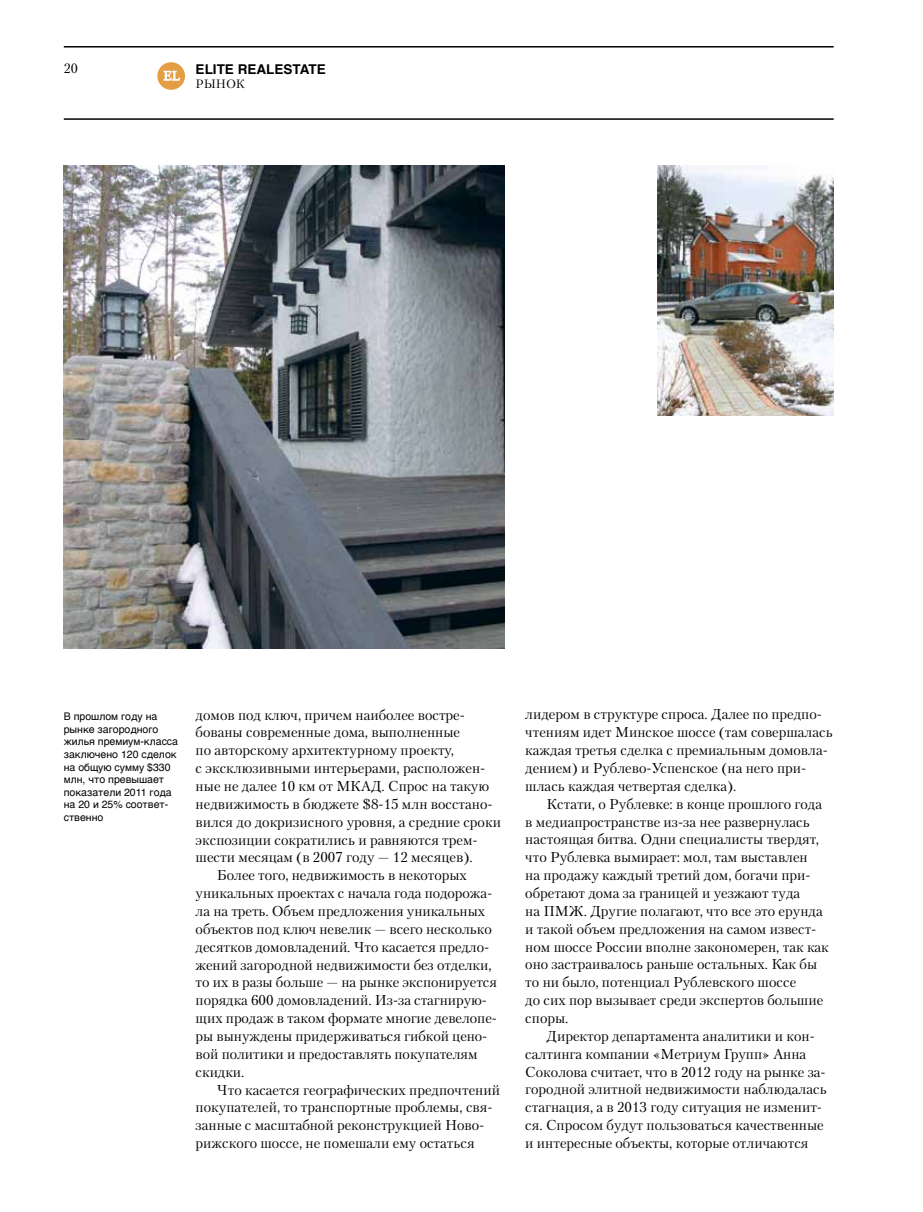
<style>
.page{position:relative;width:923px;height:1212px;background:#fff}
.page>*{position:absolute;margin:0;border:0;box-sizing:border-box;transform-origin:0 0}
.t1{font:14.25px/17.9px "Petersburg TF";color:#000}
.t2{font:700 13.5px "Helvetica TF";color:#000}
.t3{font:13.5px "Petersburg TF";color:#000}
.t4{font:12.6px "Petersburg TF";color:#fff}
.t5{font:12px "Petersburg TF";color:#000}
.t6{font:10.5px/12.6px "Helvetica TF";color:#000}
</style>
<div class="page">
<hr style="left:64px;top:118px;width:769px;height:2px;background:#000">
<hr style="left:64px;top:46px;width:769px;height:2px;background:#000">
<div style="left:157px;top:62px;width:28px;height:28px;background:#e49e46;border-radius:50%"></div>
<svg style="left:164px;top:71px;width:16px;height:9px"></svg>
<img style="left:64px;top:166px;width:440px;height:482px">
<img style="left:657px;top:166px;width:176px;height:250px">
<p class="t3" style="left:64px;top:60px;width:16px">20</p>
<p class="t2" style="left:196px;top:58px;width:132px">ELITE REALESTATE</p>
<p class="t5" style="left:196px;top:77px;width:51px">Рынок</p>
<p class="t4" style="left:163px;top:68px;width:18px">EL</p>
<p class="t6" style="left:64px;top:710px;width:116px">В прошлом году на рынке загородного жилья премиум-класса заключено 120 сделок на общую сумму $330 млн, что превышает показатели 2011 года на 20 и 25% соответ&shy;ственно</p>
<p class="t1" style="left:196px;top:705px;width:271px">домов под ключ, причем наиболее востре-</p>
<p class="t1" style="left:196px;top:723px;width:266px">бованы современные дома, выполненные</p>
<p class="t1" style="left:196px;top:741px;width:260px">по авторскому архитектурному проекту,</p>
<p class="t1" style="left:196px;top:759px;width:291px">с эксклюзивными интерьерами, расположен-</p>
<p class="t1" style="left:196px;top:777px;width:295px">ные не далее 10 км от МКАД. Спрос на такую</p>
<p class="t1" style="left:196px;top:795px;width:298px">недвижимость в бюджете $8-15 млн восстано-</p>
<p class="t1" style="left:196px;top:812px;width:307px">вился до докризисного уровня, а средние сроки</p>
<p class="t1" style="left:196px;top:830px;width:282px">экспозиции сократились и равняются трем-</p>
<p class="t1" style="left:196px;top:848px;width:278px">шести месяцам (в 2007 году — 12 месяцев).</p>
<p class="t1" style="left:217px;top:866px;width:252px">Более того, недвижимость в некоторых</p>
<p class="t1" style="left:196px;top:884px;width:298px">уникальных проектах с начала года подорожа-</p>
<p class="t1" style="left:196px;top:902px;width:291px">ла на треть. Объем предложения уникальных</p>
<p class="t1" style="left:196px;top:920px;width:297px">объектов под ключ невелик — всего несколько</p>
<p class="t1" style="left:196px;top:937px;width:295px">десятков домовладений. Что касается предло-</p>
<p class="t1" style="left:196px;top:955px;width:297px">жений загородной недвижимости без отделки,</p>
<p class="t1" style="left:196px;top:973px;width:303px">то их в разы больше — на рынке экспонируется</p>
<p class="t1" style="left:196px;top:991px;width:293px">порядка 600 домовладений. Из-за стагнирую-</p>
<p class="t1" style="left:196px;top:1009px;width:303px">щих продаж в таком формате многие девелопе-</p>
<p class="t1" style="left:196px;top:1027px;width:293px">ры вынуждены придерживаться гибкой цено-</p>
<p class="t1" style="left:196px;top:1045px;width:283px">вой политики и предоставлять покупателям</p>
<p class="t1" style="left:196px;top:1062px;width:50px">скидки.</p>
<p class="t1" style="left:217px;top:1080px;width:285px">Что касается географических предпочтений</p>
<p class="t1" style="left:196px;top:1098px;width:298px">покупателей, то транспортные проблемы, свя-</p>
<p class="t1" style="left:196px;top:1116px;width:290px">занные с масштабной реконструкцией Ново-</p>
<p class="t1" style="left:196px;top:1134px;width:280px">рижского шоссе, не помешали ему остаться</p>
<p class="t1" style="left:525px;top:705px;width:309px">лидером в структуре спроса. Далее по предпо&shy;чтениям идет Минское шоссе (там совершалась каждая третья сделка с премиальным домовла&shy;дением) и Рублево‑Успенское (на него при&shy;шлась каждая четвертая сделка).</p>
<p class="t1" style="left:525px;top:794px;width:305px;text-indent:21px">Кстати, о Рублевке: в конце прошлого года в медиапространстве из-за нее развернулась настоящая битва. Одни специалисты твердят, что Рублевка вымирает: мол, там выставлен<br>на продажу каждый третий дом, богачи при&shy;обретают дома за границей и уезжают туда<br>на ПМЖ. Другие полагают, что все это ерунда и такой объем предложения на самом извест&shy;ном шоссе России вполне закономерен, так как оно застраивалось раньше остальных. Как бы то ни было, потенциал Рублевского шоссе<br>до сих пор вызывает среди экспертов большие споры.</p>
<p class="t1" style="left:525px;top:1027px;width:303px;text-indent:21px">Директор департамента аналитики и кон&shy;салтинга компании «Метриум Групп» Анна Соколова считает, что в 2012 году на рынке за&shy;городной элитной недвижимости наблюдалась стагнация, а в 2013 году ситуация не изменит&shy;ся. Спросом будут пользоваться качественные и интересные объекты, которые отличаются</p>
</div>
